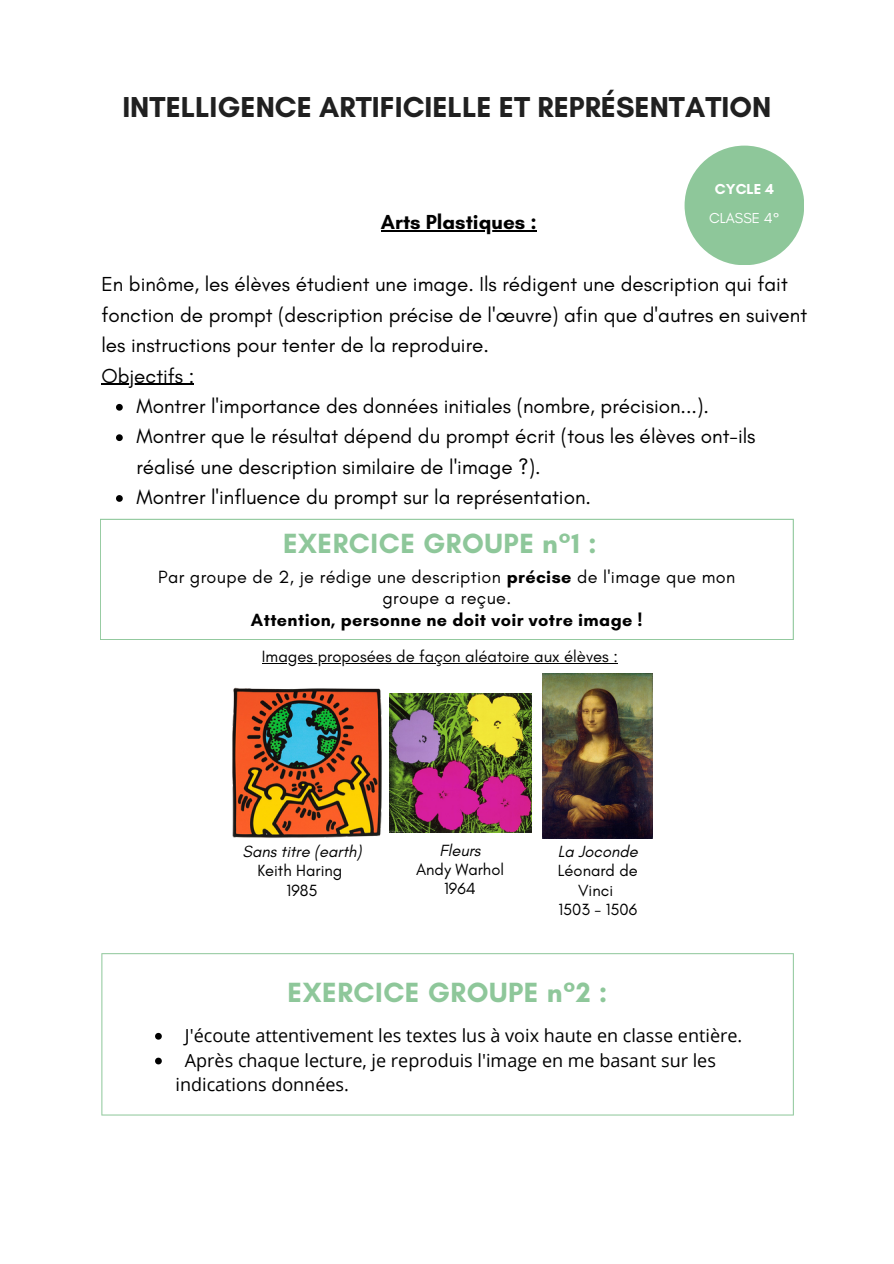
<style>
.page{position:relative;width:894px;height:1264px;background:#fff}
.page>*{position:absolute;margin:0;border:0;box-sizing:border-box;transform-origin:0 0}
.t1{font:700 29.4px "Glacial Indifference";color:#202020}
.t2{font:700 28.35px "Glacial Indifference";letter-spacing:.02em;color:#8ec79a}
.t3{font:20.7px/30.3px "Glacial Indifference";color:#000}
.t4{font:700 20.7px "Glacial Indifference";color:#000}
.t5{font:18px/24.8px "Open Sans";color:#000}
.t6{font:18px/21.3px "Glacial Indifference";letter-spacing:.02em;color:#000;text-align:center}
.t7{font:16.65px "Glacial Indifference";color:#000}
.t8{font:16.5px/19.2px "Glacial Indifference";color:#000;text-align:center}
.t9{font:italic 16.5px/19.2px "Glacial Indifference";color:#000;text-align:center}
.t10{font:14.7px "Glacial Indifference";color:#fff}
.t11{font:700 14.7px "Glacial Indifference";color:#fff}
.s1{font-weight:700}
.s2{font-style:normal}
.s3{font-style:italic}
</style>
<div class="page">
<hr style="left:381px;top:230px;width:155px;height:2px;background:#000">
<hr style="left:101px;top:383px;width:93px;height:2px;background:#000">
<svg style="left:116px;top:404px;width:7px;height:6px"></svg>
<svg style="left:116px;top:434px;width:7px;height:7px"></svg>
<svg style="left:116px;top:495px;width:7px;height:7px"></svg>
<div style="left:684px;top:146px;width:120px;height:119px;background:#8ec79a;border-radius:50%"></div>
<svg style="left:100px;top:519px;width:693px;height:121px"></svg>
<img style="left:232px;top:687px;width:150px;height:151px">
<img style="left:389px;top:693px;width:142px;height:139px">
<img style="left:542px;top:673px;width:110px;height:165px">
<hr style="left:262px;top:663px;width:355px;height:1px;background:#000">
<svg style="left:101px;top:953px;width:692px;height:162px"></svg>
<svg style="left:155px;top:1032px;width:7px;height:7px"></svg>
<svg style="left:155px;top:1057px;width:7px;height:7px"></svg>
<h4 class="t1" style="left:122px;top:89px;width:650px">INTELLIGENCE ARTIFICIELLE ET REPRÉSENTATION</h4>
<h1 class="t4" style="left:381px;top:210px;width:157px">Arts Plastiques :</h1>
<p class="t11" style="left:714px;top:180px;width:60px">CYCLE 4</p>
<p class="t10" style="left:709px;top:209px;width:72px">CLASSE 4°</p>
<p class="t3" style="left:101px;top:269px;width:707px">En binôme, les élèves étudient une image. Ils rédigent une description qui fait fonction de prompt (description précise de l'œuvre) afin que d'autres en suivent les instructions pour tenter de la reproduire.</p>
<p class="t3" style="left:136px;top:360px;width:620px;text-indent:-35px">Objectifs :<br>Montrer l'importance des données initiales (nombre, précision...).<br>Montrer que le résultat dépend du prompt écrit (tous les élèves ont-ils réalisé une description similaire de l'image ?).</p>
<h3 class="t3" style="left:136px;top:481px;width:456px">Montrer l'influence du prompt sur la représentation.</h3>
<p class="t2" style="left:283px;top:525px;width:315px">EXERCICE GROUPE n°1 :</p>
<h2 class="t6" style="left:158px;top:566px;width:578px">Par groupe de 2, je rédige une description <span class="s1">précise</span> de l'image que mon groupe a reçue.<br><span class="s1">Attention, personne ne doit voir votre image !</span></h2>
<h5 class="t7" style="left:262px;top:646px;width:357px">Images proposées de façon aléatoire aux élèves :</h5>
<p class="t9" style="left:242px;top:841px;width:121px">Sans titre (earth)<br><span class="s2">Keith Haring<br>1985</span></p>
<p class="t8" style="left:416px;top:840px;width:89px"><span class="s3">Fleurs<br></span>Andy Warhol<br>1964</p>
<h5 class="t8" style="left:557px;top:842px;width:82px"><span class="s3">La Joconde<br></span>Léonard de<br>Vinci<br>1503 - 1506</h5>
<h5 class="t2" style="left:287px;top:975px;width:321px">EXERCICE GROUPE n°2 :</h5>
<h5 class="t5" style="left:185px;top:1022px;width:558px">J'écoute attentivement les textes lus à voix haute en classe entière.</h5>
<p class="t5" style="left:175px;top:1047px;width:541px;text-indent:9px">Après chaque lecture, je reproduis l'image en me basant sur les indications données.</p>
</div>
